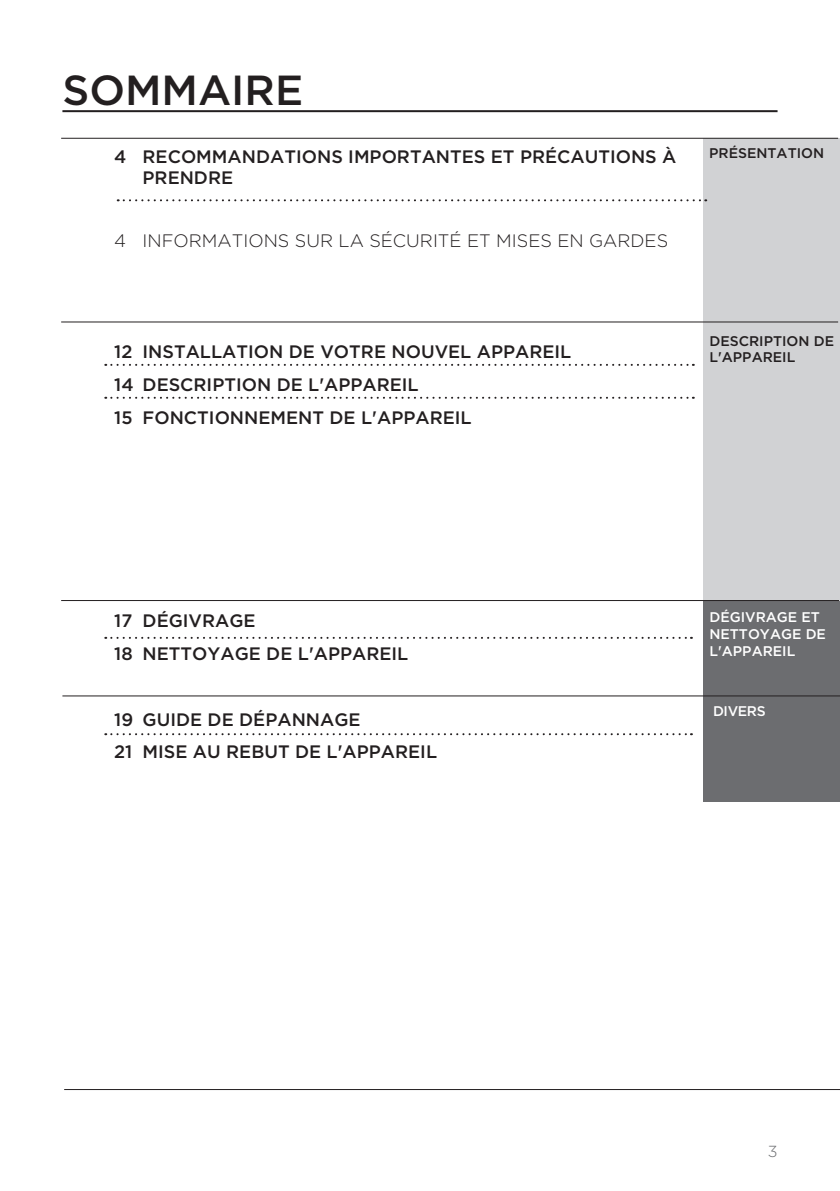
<style>
.page{position:relative;width:840px;height:1191px;background:#fff}
.page>*{position:absolute;margin:0;border:0;box-sizing:border-box;transform-origin:0 0}
.glavni_naslov_3stran{font:500 42px "Gotham";color:#231f20}
.t1{font:500 18px/21.6px "Gotham";color:#231f20}
.t2{font:300 18px "Gotham";color:#231f20}
.t3{font:300 16px "Gotham";color:#6c6d70}
.kazalo_ob_strani{font:500 14px "Gotham";color:#fff}
.kazalo_ob_strani-2{font:500 14px "Gotham";color:#231f20}
</style>
<div class="page">
<hr style="left:62px;top:110px;width:715px;height:2px;background:#231f20">
<div style="left:703px;top:695px;width:136px;height:106px;background:#6c6d70"></div>
<div style="left:703px;top:601px;width:136px;height:94px;background:#6c6d70"></div>
<div style="left:703px;top:322px;width:136px;height:279px;background:#d1d2d4"></div>
<div style="left:703px;top:138px;width:136px;height:184px;background:#d1d2d4"></div>
<hr style="left:61px;top:138px;width:776px;height:1px;background:#231f20">
<hr style="left:61px;top:322px;width:776px;height:1px;background:#231f20">
<hr style="left:61px;top:600px;width:777px;height:1px;background:#231f20">
<svg style="left:105px;top:637px;width:586px;height:2px"></svg>
<svg style="left:105px;top:397px;width:588px;height:2px"></svg>
<svg style="left:105px;top:364px;width:588px;height:2px"></svg>
<hr style="left:64px;top:1089px;width:775px;height:1px;background:#231f20">
<svg style="left:105px;top:733px;width:586px;height:2px"></svg>
<svg style="left:118px;top:199px;width:587px;height:2px"></svg>
<hr style="left:62px;top:695px;width:777px;height:1px;background:#231f20">
<p class="glavni_naslov_3stran" style="left:62px;top:62px;width:242px">SOMMAIRE</p>
<p class="t1" style="left:142px;top:145px;width:535px;text-indent:-28px">4 RECOMMANDATIONS IMPORTANTES ET PRÉCAUTIONS À<br>PRENDRE</p>
<p class="t2" style="left:114px;top:229px;width:555px">4 INFORMATIONS SUR LA SÉCURITÉ ET MISES EN GARDES</p>
<p class="kazalo_ob_strani-2" style="left:708px;top:143px;width:116px">PRÉSENTATION</p>
<p class="t1" style="left:114px;top:341px;width:458px">12 INSTALLATION DE VOTRE NOUVEL APPAREIL</p>
<p class="t1" style="left:114px;top:374px;width:306px">14 DESCRIPTION DE L'APPAREIL</p>
<p class="t1" style="left:114px;top:407px;width:359px">15 FONCTIONNEMENT DE L'APPAREIL</p>
<p class="kazalo_ob_strani-2" style="left:709px;top:331px;width:126px">DESCRIPTION DE</p>
<p class="kazalo_ob_strani-2" style="left:709px;top:348px;width:87px">L'APPAREIL</p>
<p class="t1" style="left:114px;top:609px;width:143px">17 DÉGIVRAGE</p>
<p class="t1" style="left:114px;top:642px;width:295px">18 NETTOYAGE DE L'APPAREIL</p>
<p class="t1" style="left:114px;top:708px;width:248px">19 GUIDE DE DÉPANNAGE</p>
<p class="t1" style="left:114px;top:741px;width:324px">21 MISE AU REBUT DE L'APPAREIL</p>
<p class="kazalo_ob_strani" style="left:709px;top:608px;width:112px">DÉGIVRAGE ET</p>
<p class="kazalo_ob_strani" style="left:709px;top:624px;width:118px">NETTOYAGE DE</p>
<p class="kazalo_ob_strani" style="left:709px;top:641px;width:87px">L'APPAREIL</p>
<p class="kazalo_ob_strani" style="left:712px;top:701px;width:54px">DIVERS</p>
<p class="t3" style="left:767px;top:1140px;width:11px">3</p>
</div>
